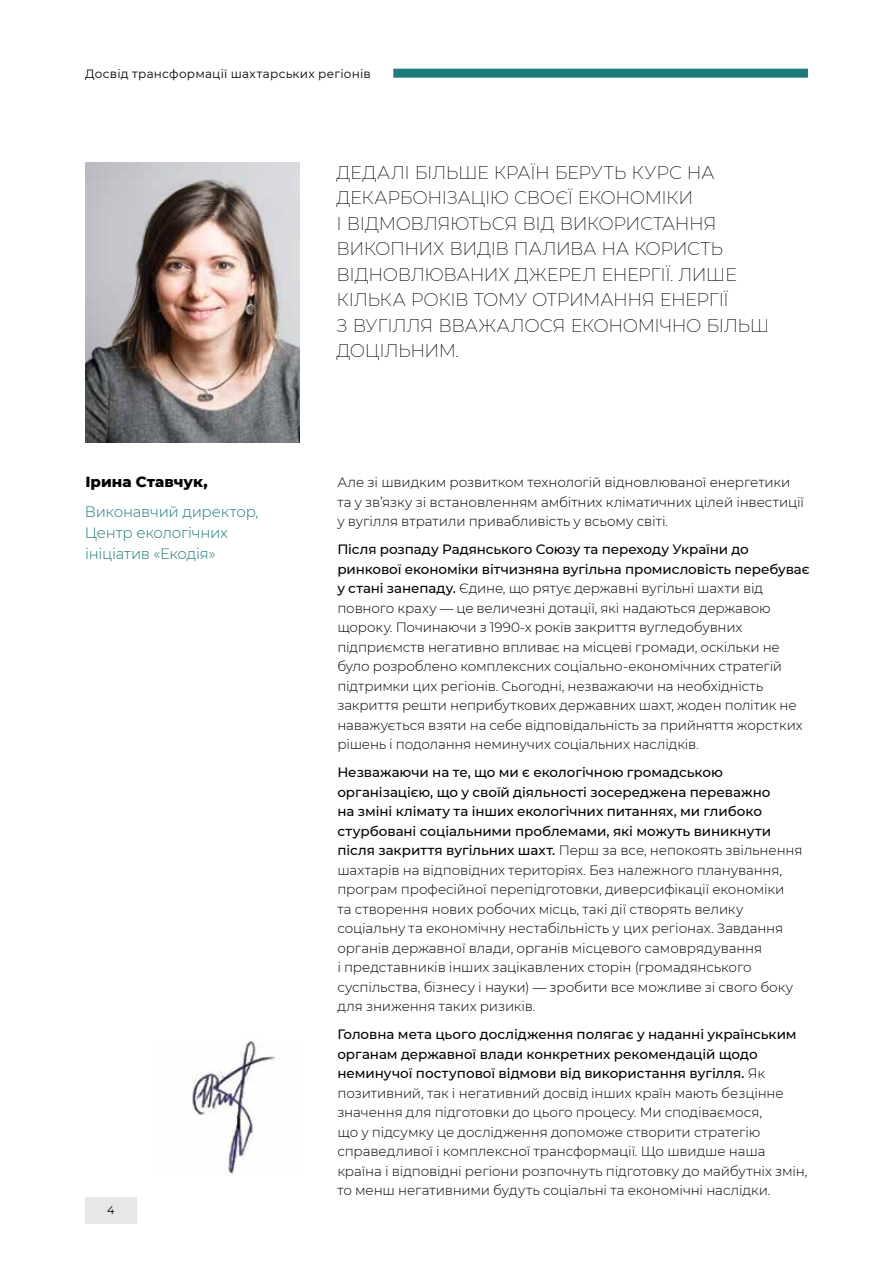
<style>
.page{position:relative;width:893px;height:1263px;background:#fff}
.page>*{position:absolute;margin:0;border:0;box-sizing:border-box;transform-origin:0 0}
.t1{font:200 18px/25.5px "Montserrat";letter-spacing:-.025em;color:#000}
.t2{font:300 15px/21px "Montserrat";letter-spacing:-.015em;color:#1a7c7b}
.t3{font:800 15px "Montserrat";letter-spacing:.005em;color:#000}
.t4{font:300 13.5px/19.5px "Montserrat";letter-spacing:-.01em;color:#000}
.t5{font:12px "Montserrat";letter-spacing:.02em;color:#000}
.t6{font:11.25px "Montserrat";color:#000}
.s1{font-weight:500}
</style>
<div class="page">
<img style="left:192px;top:1041px;width:84px;height:135px">
<img style="left:85px;top:162px;width:215px;height:281px">
<div style="left:393px;top:69px;width:415px;height:9px;background:#1a7c7b"></div>
<div style="left:85px;top:1197px;width:52px;height:26px;background:#e6e7e8"></div>
<p class="t5" style="left:85px;top:66px;width:287px">Досвід трансформації шахтарських регіонів</p>
<p class="t3" style="left:85px;top:471px;width:124px">Ірина Ставчук,</p>
<p class="t2" style="left:85px;top:500px;width:175px">Виконавчий директор,<br>Центр екологічних ініціатив «Екодія»</p>
<p class="t6" style="left:107px;top:1202px;width:9px">4</p>
<p class="t1" style="left:336px;top:159px;width:434px">ДЕДАЛІ БІЛЬШЕ КРАЇН БЕРУТЬ КУРС НА<br>ДЕКАРБОНІЗАЦІЮ СВОЄЇ ЕКОНОМІКИ<br>І ВІДМОВЛЯЮТЬСЯ ВІД ВИКОРИСТАННЯ<br>ВИКОПНИХ ВИДІВ ПАЛИВА НА КОРИСТЬ<br>ВІДНОВЛЮВАНИХ ДЖЕРЕЛ ЕНЕРГІЇ. ЛИШЕ<br>КІЛЬКА РОКІВ ТОМУ ОТРИМАННЯ ЕНЕРГІЇ<br>З ВУГІЛЛЯ ВВАЖАЛОСЯ ЕКОНОМІЧНО БІЛЬШ<br>ДОЦІЛЬНИМ.</p>
<p class="t4" style="left:337px;top:472px;width:468px">Але зі швидким розвитком технологій відновлюваної енергетики та у зв’язку зі встановленням амбітних кліматичних цілей інвестиції у вугілля втратили привабливість у всьому світі.</p>
<p class="t4" style="left:337px;top:539px;width:474px"><span class="s1">Після розпаду Радянського Союзу та переходу України до ринкової економіки вітчизняна вугільна промисловість перебуває у стані занепаду.</span> Єдине, що рятує державні вугільні шахти від повного краху — це величезні дотації, які надаються державою щороку. Починаючи з 1990-х років закриття вугледобувних підприємств негативно впливає на місцеві громади, оскільки не було розроблено комплексних соціально-економічних стратегій підтримки цих регіонів. Сьогодні, незважаючи на необхідність закриття решти неприбуткових державних шахт, жоден політик не наважується взяти на себе відповідальність за прийняття жорстких рішень і подолання неминучих соціальних наслідків.</p>
<p class="t4" style="left:337px;top:762px;width:467px"><span class="s1">Незважаючи на те, що ми є екологічною громадською організацією, що у своїй діяльності зосереджена переважно<br>на зміні клімату та інших екологічних питаннях, ми глибоко стурбовані соціальними проблемами, які можуть виникнути після закриття вугільних шахт.</span> Перш за все, непокоять звільнення шахтарів на відповідних територіях. Без належного планування, програм професійної перепідготовки, диверсифікації економіки<br>та створення нових робочих місць, такі дії створять велику соціальну та економічну нестабільність у цих регіонах. Завдання органів державної влади, органів місцевого самоврядування<br>і представників інших зацікавлених сторін (громадянського суспільства, бізнесу і науки) — зробити все можливе зі свого боку для зниження таких ризиків.</p>
<p class="t4" style="left:337px;top:1024px;width:472px"><span class="s1">Головна мета цього дослідження полягає у наданні українським органам державної влади конкретних рекомендацій щодо неминучої поступової відмови від використання вугілля.</span> Як позитивний, так і негативний досвід інших країн мають безцінне значення для підготовки до цього процесу. Ми сподіваємося,<br>що у підсумку це дослідження допоможе створити стратегію справедливої і комплексної трансформації. Що швидше наша країна і відповідні регіони розпочнуть підготовку до майбутніх змін, то менш негативними будуть соціальні та економічні наслідки.</p>
</div>
